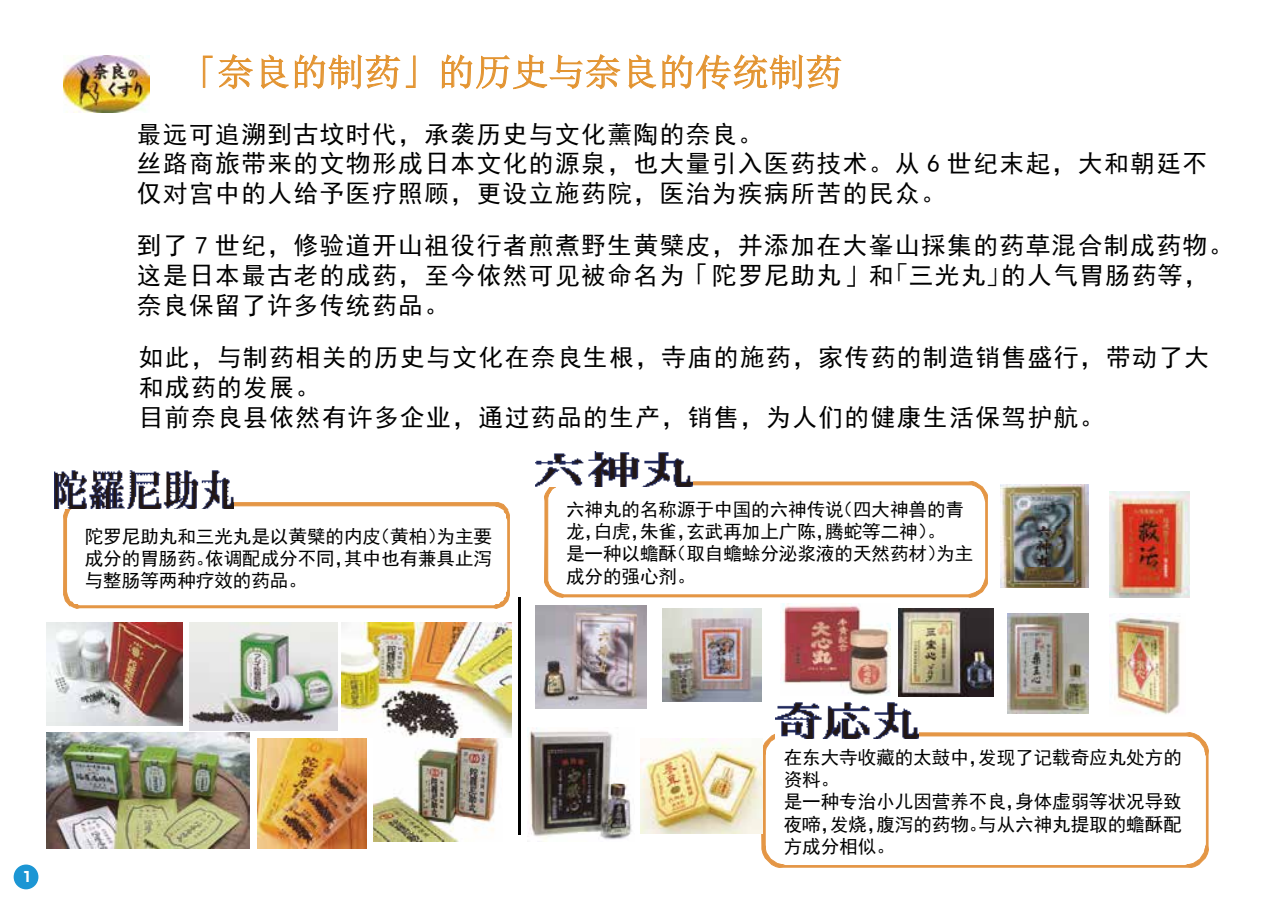
<style>
.page{position:relative;width:1275px;height:903px;background:#fff}
.page>*{position:absolute;margin:0;border:0;box-sizing:border-box;transform-origin:0 0}
.t1{font:36.75px "Sim Sun";color:#e39431}
.t2{font:24.68px/29.6px "Sim Hei";letter-spacing:.06em;color:#000}
.t3{font:18.55px/22.2px "Sim Hei";color:#000}
.t4{font:700 14px "Shin Go Pro";color:#fff}
.s1{font-family:"Koz Go Pr 6 N"}
</style>
<div class="page">
<hr style="left:518px;top:597px;width:2px;height:237px;background:#000">
<img style="left:63px;top:55px;width:86px;height:58px">
<svg style="left:544px;top:481px;width:444px;height:116px"></svg>
<svg style="left:762px;top:733px;width:446px;height:135px"></svg>
<img style="left:46px;top:733px;width:203px;height:116px">
<svg style="left:63px;top:502px;width:447px;height:106px"></svg>
<img style="left:190px;top:622px;width:148px;height:108px">
<img style="left:257px;top:738px;width:110px;height:110px">
<img style="left:536px;top:606px;width:110px;height:103px">
<img style="left:1000px;top:485px;width:88px;height:103px">
<img style="left:527px;top:728px;width:105px;height:114px">
<img style="left:1008px;top:613px;width:80px;height:101px">
<img style="left:899px;top:608px;width:94px;height:88px">
<img style="left:782px;top:603px;width:109px;height:92px">
<img style="left:1110px;top:613px;width:71px;height:102px">
<img style="left:641px;top:738px;width:121px;height:95px">
<img style="left:663px;top:608px;width:99px;height:93px">
<img style="left:1110px;top:492px;width:80px;height:105px">
<img style="left:46px;top:622px;width:137px;height:104px">
<img style="left:342px;top:622px;width:170px;height:115px">
<img style="left:374px;top:738px;width:125px;height:104px">
<img style="left:536px;top:451px;width:156px;height:35px">
<img style="left:775px;top:702px;width:144px;height:36px">
<img style="left:55px;top:470px;width:179px;height:39px">
<svg style="left:203px;top:54px;width:50px;height:35px"></svg>
<svg style="left:261px;top:54px;width:28px;height:35px"></svg>
<svg style="left:295px;top:54px;width:121px;height:35px"></svg>
<svg style="left:442px;top:54px;width:178px;height:35px"></svg>
<svg style="left:628px;top:54px;width:28px;height:35px"></svg>
<svg style="left:662px;top:54px;width:180px;height:35px"></svg>
<div style="left:14px;top:864px;width:24px;height:25px;background:#1c96d4;border-radius:50%"></div>
<h1 class="t1" style="left:181px;top:53px;width:663px">「奈良的制药」的历史与奈良的传统制药</h1>
<p class="t2" style="left:137px;top:119px;width:1072px">最远可追溯到古坟时代，承袭历史与文化薰陶的奈良。<br>丝路商旅带来的文物形成日本文化的源泉，也大量引入医药技术。从 6 世纪末起，大和朝廷不仅对宫中的人给予医疗照顾，更设立施药院，医治为疾病所苦的民众。</p>
<p class="t2" style="left:137px;top:231px;width:1098px">到了 7 世纪，修验道开山祖役行者煎煮野生黄檗皮，并添加在大峯山採集的药草混合制成药物。这是日本最古老的成药，至今依然可见被命名为「陀罗尼助丸」和<span class="s1">｢</span>三光丸<span class="s1">｣</span>的人气胃肠药等，奈良保留了许多传统药品。</p>
<p class="t2" style="left:139px;top:343px;width:1072px">如此，与制药相关的历史与文化在奈良生根，寺庙的施药，家传药的制造销售盛行，带动了大和成药的发展。<br>目前奈良县依然有许多企业，通过药品的生产，销售，为人们的健康生活保驾护航。</p>
<p class="t3" style="left:85px;top:525px;width:409px;text-align:justify">陀罗尼助丸和三光丸是以黄檗的内皮（黄柏）为主要成分的胃肠药。依调配成分不同，其中也有兼具止泻与整肠等两种疗效的药品。</p>
<p class="t3" style="left:566px;top:498px;width:409px">六神丸的名称源于中国的六神传说（四大神兽的青龙，白虎，朱雀，玄武再加上广陈，腾蛇等二神）。<br>是一种以蟾酥（取自蟾蜍分泌浆液的天然药材）为主成分的强心剂。</p>
<p class="t4" style="left:21px;top:866px;width:13px">1</p>
<p class="t3" style="left:784px;top:746px;width:400px">在东大寺收藏的太鼓中，发现了记载奇应丸处方的资料。<br>是一种专治小儿因营养不良，身体虚弱等状况导致夜啼，发烧，腹泻的药物。与从六神丸提取的蟾酥配方成分相似。</p>
</div>
